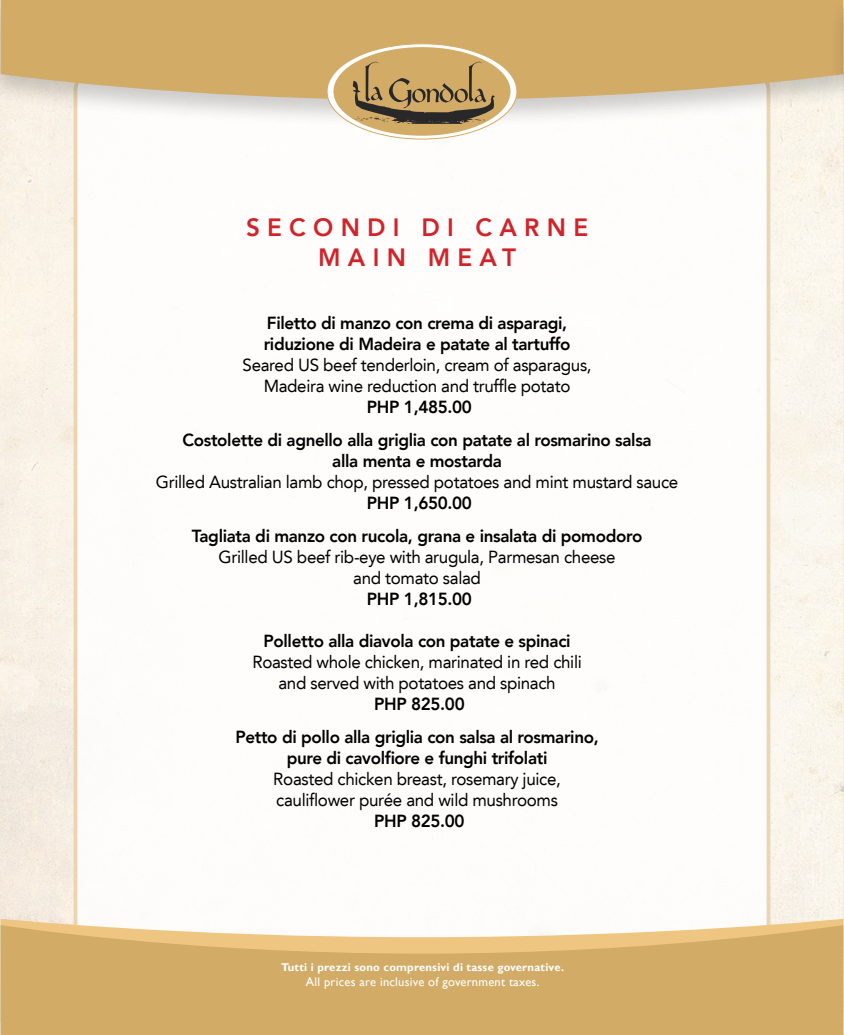
<style>
.page{position:relative;width:844px;height:1035px;background:#fff}
.page>*{position:absolute;margin:0;border:0;box-sizing:border-box;transform-origin:0 0}
.t1{font:800 25px/30px "Avenir LT";letter-spacing:.3em;color:#d2232a;text-align:center}
.t2{font:800 17.5px/33px "Avenir LT";letter-spacing:-.02em;color:#000;text-align:center}
.t3{font:17.5px/21px "Avenir LT";letter-spacing:-.02em;color:#000;text-align:center}
.t4{font:12.5px "Gill Sans";letter-spacing:.02em;color:#fff}
.t5{font:700 11.25px "Gill Sans";letter-spacing:.02em;color:#fff}
</style>
<div class="page">
<img style="left:1px;top:129px;width:843px;height:906px">
<div style="left:76px;top:74px;width:692px;height:899px;background:#fff;border-radius:16px"></div>
<div style="left:0;top:0;width:844px;height:129px;background:#000;opacity:.2"></div>
<svg style="left:1px;top:0;width:827px;height:100px;background:#d2ae70"></svg>
<div style="left:828px;top:0;width:16px;height:129px;background:#000;opacity:.2"></div>
<svg style="left:327px;top:44px;width:190px;height:95px"></svg>
<div style="left:333px;top:47px;width:177px;height:89px;background:#d2ab67;border-radius:50%"></div>
<svg style="left:353px;top:62px;width:142px;height:62px"></svg>
<svg style="left:1px;top:919px;width:842px;height:6px"></svg>
<svg style="left:1px;top:925px;width:842px;height:110px;background:#d7b272"></svg>
<h1 class="t1" style="left:246px;top:213px;width:344px">SECONDI DI CARNE<br>MAIN MEAT</h1>
<p class="t2" style="left:264px;top:313px;width:308px;line-height:21px;text-align:left">Filetto di manzo con crema di asparagi, riduzione di Madeira e patate al tartuffo</p>
<p class="t3" style="left:243px;top:355px;width:350px">Seared US beef tenderloin, cream of asparagus,<br>Madeira wine reduction and truffle potato</p>
<p class="t2" style="left:182px;top:391px;width:471px">PHP 1,485.00<br>Costolette di agnello alla griglia con patate al rosmarino salsa</p>
<p class="t2" style="left:332px;top:445px;width:171px">alla menta e mostarda</p>
<p class="t3" style="left:156px;top:472px;width:524px">Grilled Australian lamb chop, pressed potatoes and mint mustard sauce</p>
<p class="t2" style="left:192px;top:487px;width:452px">PHP 1,650.00<br>Tagliata di manzo con rucola, grana e insalata di pomodoro</p>
<p class="t3" style="left:219px;top:547px;width:398px">Grilled US beef rib-eye with arugula, Parmesan cheese and tomato salad</p>
<p class="t2" style="left:367px;top:583px;width:106px">PHP 1,815.00</p>
<p class="t2" style="left:263px;top:625px;width:309px">Polletto alla diavola con patate e spinaci</p>
<p class="t3" style="left:252px;top:652px;width:331px">Roasted whole chicken, marinated in red chili and served with potatoes and spinach</p>
<p class="t2" style="left:235px;top:688px;width:365px">PHP 825.00<br>Petto di pollo alla griglia con salsa al rosmarino,</p>
<p class="t2" style="left:287px;top:742px;width:262px">pure di cavolfiore e funghi trifolati</p>
<p class="t3" style="left:273px;top:769px;width:289px;text-align:left">Roasted chicken breast, rosemary juice, cauliflower purée and wild mushrooms</p>
<p class="t2" style="left:374px;top:805px;width:92px">PHP 825.00</p>
<p class="t5" style="left:281px;top:961px;width:284px">Tutti i prezzi sono comprensivi di tasse governative.</p>
<p class="t4" style="left:306px;top:975px;width:235px">All prices are inclusive of government taxes.</p>
</div>
